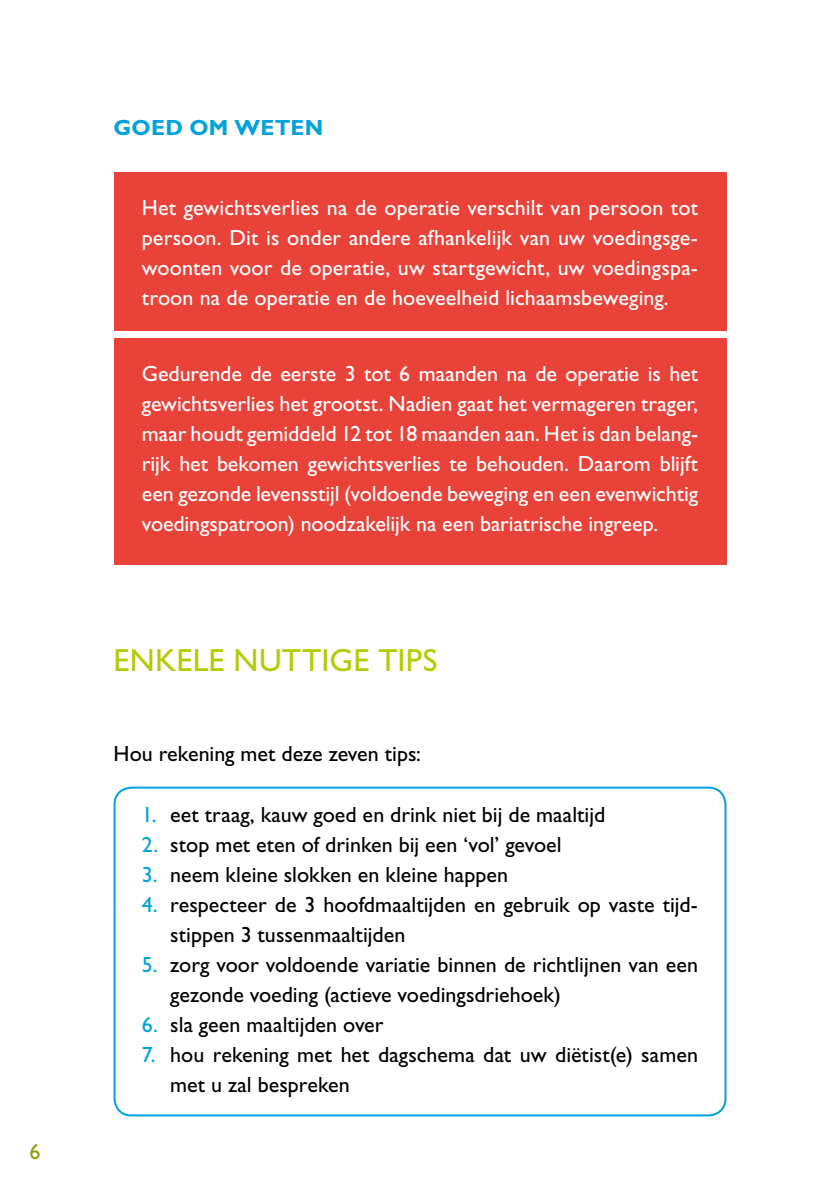
<style>
.page{position:relative;width:840px;height:1191px;background:#fff}
.page>*{position:absolute;margin:0;border:0;box-sizing:border-box;transform-origin:0 0}
.t1{font:32px "Gill Sans Std";letter-spacing:.01em;color:#b4cc04}
.t2{font:22px/30px "Gill Sans Std";color:#fff;text-align:justify}
.t3{font:22px/30px "Gill Sans Std";color:#000}
.t4{font:700 22px "Gill Sans Std";letter-spacing:.01em;color:#00a2dc}
.t5{font:22px "Gill Sans Std";color:#86a315}
.s1{color:#00a2dc}
</style>
<div class="page">
<div style="left:113px;top:172px;width:613px;height:159px;background:#e84239"></div>
<div style="left:113px;top:338px;width:613px;height:227px;background:#e84239"></div>
<div style="left:113px;top:786px;width:613px;height:330px;border:2px solid #00a2dc;border-radius:17px"></div>
<p class="t5" style="left:29px;top:1138px;width:13px">6</p>
<p class="t4" style="left:113px;top:115px;width:211px">GOED OM WETEN</p>
<p class="t2" style="left:142px;top:193px;width:557px">Het gewichtsverlies na de operatie verschilt van persoon tot persoon. Dit is onder andere afhankelijk van uw voedingsge&shy;woonten voor de operatie, uw startgewicht, uw voedingspa&shy;troon na de operatie en de hoeveelheid lichaamsbeweging.</p>
<p class="t2" style="left:142px;top:359px;width:557px">Gedurende de eerste 3 tot 6 maanden na de operatie is het gewichtsverlies het grootst. Nadien gaat het vermageren trager, maar houdt gemiddeld 12 tot 18 maanden aan. Het is dan belang&shy;rijk het bekomen gewichtsverlies te behouden. Daarom blijft een gezonde levensstijl (voldoende beweging en een evenwichtig voedingspatroon) noodzakelijk na een bariatrische ingreep.</p>
<p class="t1" style="left:113px;top:642px;width:325px">ENKELE NUTTIGE TIPS</p>
<p class="t3" style="left:113px;top:739px;width:309px">Hou rekening met deze zeven tips:</p>
<p class="t3" style="left:142px;top:799px;width:464px"><span class="s1">1.</span> eet traag, kauw goed en drink niet bij de maaltijd</p>
<p class="t3" style="left:142px;top:829px;width:421px"><span class="s1">2.</span> stop met eten of drinken bij een ‘vol’ gevoel</p>
<p class="t3" style="left:142px;top:859px;width:367px"><span class="s1">3.</span> neem kleine slokken en kleine happen</p>
<p class="t3" style="left:170px;top:889px;width:529px;text-indent:-28px"><span class="s1">4.</span> respecteer de 3 hoofdmaaltijden en gebruik op vaste tijd&shy;stippen 3 tussenmaaltijden</p>
<p class="t3" style="left:170px;top:949px;width:529px;text-indent:-28px"><span class="s1">5.</span> zorg voor voldoende variatie binnen de richtlijnen van een gezonde voeding (actieve voedingsdriehoek)</p>
<p class="t3" style="left:142px;top:1009px;width:243px"><span class="s1">6.</span> sla geen maaltijden over</p>
<p class="t3" style="left:170px;top:1039px;width:529px;text-indent:-28px"><span class="s1">7.</span> hou rekening met het dagschema dat uw diëtist(e) samen met u zal bespreken</p>
</div>
